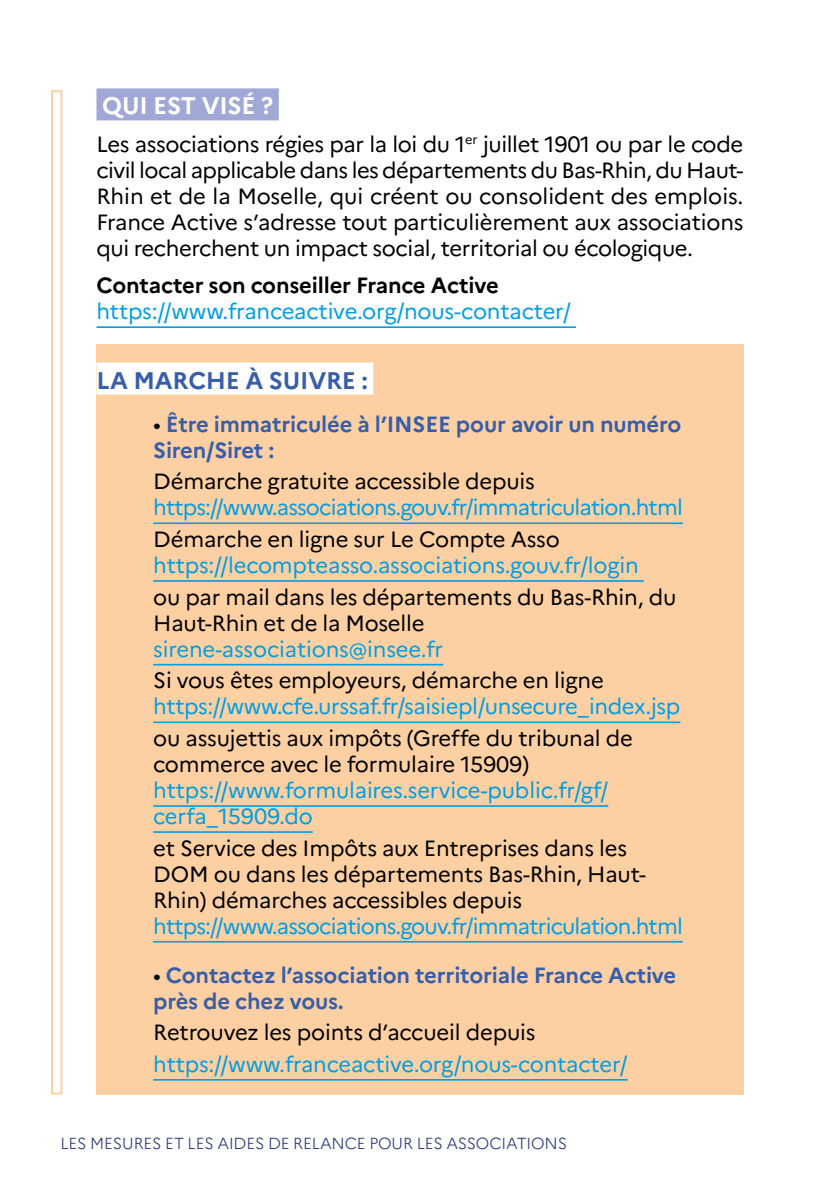
<style>
.page{position:relative;width:840px;height:1191px;background:#fff}
.page>*{position:absolute;margin:0;border:0;box-sizing:border-box;transform-origin:0 0}
.t1{font:700 24px "Marianne";letter-spacing:-.01em;color:#385ea9}
.t2{font:700 24px "Marianne";letter-spacing:-.01em;color:#fff}
.t3{font:22px/26px "Marianne";letter-spacing:-.01em;color:#000}
.t4{font:22px/26px "Marianne";letter-spacing:-.02em;color:#009ee3}
.t5{font:700 22px/26px "Marianne";letter-spacing:-.01em;color:#385ea9}
.t6{font:22px "Marianne";letter-spacing:-.04em;color:#009ee3}
.t7{font:700 22px "Marianne";letter-spacing:-.01em;color:#000}
.t8{font:300 16px "Marianne";letter-spacing:-.01em;color:#233174}
.s1{font-weight:400;color:#000}
</style>
<div class="page">
<div style="left:96px;top:344px;width:647px;height:750px;background:#fcd0a2"></div>
<div style="left:96px;top:88px;width:183px;height:32px;background:#a0a9d6"></div>
<hr style="left:96px;top:326px;width:479px;height:2px;background:#009ee3">
<div style="left:96px;top:362px;width:277px;height:32px;background:#fff"></div>
<hr style="left:153px;top:522px;width:529px;height:2px;background:#009ee3">
<hr style="left:153px;top:580px;width:490px;height:2px;background:#009ee3">
<hr style="left:153px;top:664px;width:290px;height:1px;background:#009ee3">
<hr style="left:153px;top:721px;width:527px;height:2px;background:#009ee3">
<hr style="left:153px;top:805px;width:455px;height:2px;background:#009ee3">
<hr style="left:153px;top:831px;width:159px;height:2px;background:#009ee3">
<hr style="left:153px;top:941px;width:529px;height:1px;background:#009ee3">
<hr style="left:153px;top:1079px;width:474px;height:1px;background:#009ee3">
<div style="left:51px;top:90px;width:11px;height:1004px;border:2px solid #fcd0a2"></div>
<p class="t2" style="left:102px;top:91px;width:173px">QUI EST VISÉ ?</p>
<p class="t3" style="left:96px;top:131px;width:648px;text-align:justify">Les associations régies par la loi du 1<sup>er</sup> juillet 1901 ou par le code civil local applicable dans les départements du Bas-Rhin, du Haut-Rhin et de la Moselle, qui créent ou consolident des emplois.<br>France Active s’adresse tout particulièrement aux associations qui recherchent un impact social, territorial ou écologique.</p>
<p class="t7" style="left:96px;top:272px;width:403px">Contacter son conseiller France Active</p>
<p class="t4" style="left:96px;top:298px;width:475px">https://www.franceactive.org/nous-contacter/</p>
<p class="t1" style="left:96px;top:365px;width:273px">LA MARCHE À SUIVRE :</p>
<p class="t5" style="left:153px;top:411px;width:529px"><span class="s1">•</span> Être immatriculée à l’INSEE pour avoir un numéro<br>Siren/Siret :</p>
<p class="t3" style="left:153px;top:468px;width:383px">Démarche gratuite accessible depuis</p>
<p class="t6" style="left:153px;top:494px;width:531px">https://www.associations.gouv.fr/immatriculation.html</p>
<p class="t3" style="left:153px;top:526px;width:408px">Démarche en ligne sur Le Compte Asso</p>
<p class="t4" style="left:153px;top:552px;width:486px">https://lecompteasso.associations.gouv.fr/login</p>
<p class="t3" style="left:153px;top:584px;width:524px">ou par mail dans les départements du Bas-Rhin, du<br>Haut-Rhin et de la Moselle</p>
<p class="t4" style="left:153px;top:636px;width:291px">sirene-associations@insee.fr</p>
<p class="t3" style="left:153px;top:667px;width:452px">Si vous êtes employeurs, démarche en ligne</p>
<p class="t4" style="left:153px;top:693px;width:528px">https://www.cfe.urssaf.fr/saisiepl/unsecure_index.jsp</p>
<p class="t3" style="left:153px;top:725px;width:481px">ou assujettis aux impôts (Greffe du tribunal de commerce avec le formulaire 15909)</p>
<p class="t4" style="left:153px;top:777px;width:456px">https://www.formulaires.service-public.fr/gf/ cerfa_15909.do</p>
<p class="t3" style="left:153px;top:835px;width:494px">et Service des Impôts aux Entreprises dans les<br>DOM ou dans les départements Bas-Rhin, Haut-<br>Rhin) démarches accessibles depuis</p>
<p class="t6" style="left:153px;top:912px;width:531px">https://www.associations.gouv.fr/immatriculation.html</p>
<p class="t5" style="left:153px;top:961px;width:524px"><span class="s1">•</span> Contactez l’association territoriale France Active près de chez vous.</p>
<p class="t3" style="left:153px;top:1019px;width:383px">Retrouvez les points d’accueil depuis</p>
<p class="t4" style="left:153px;top:1051px;width:475px">https://www.franceactive.org/nous-contacter/</p>
<p class="t8" style="left:60px;top:1134px;width:508px">LES MESURES ET LES AIDES DE RELANCE POUR LES ASSOCIATIONS</p>
</div>
